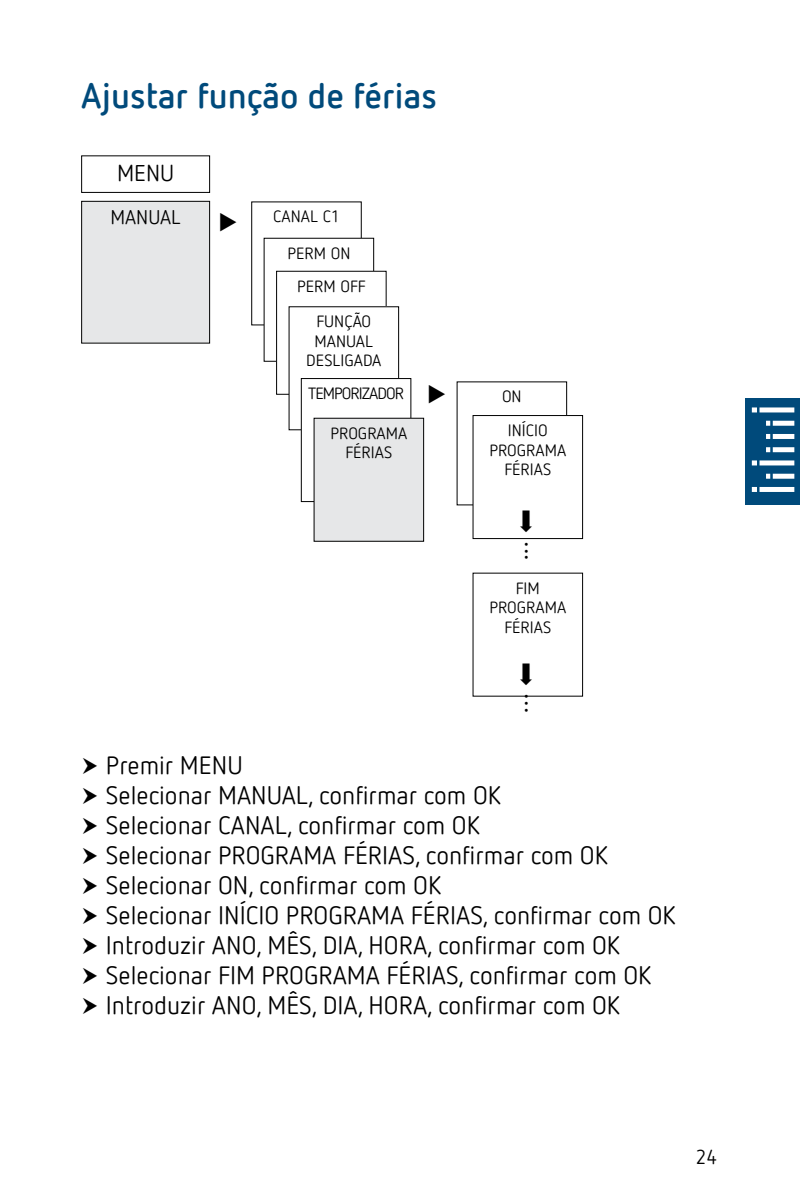
<style>
.page{position:relative;width:800px;height:1200px;background:#fff}
.page>*{position:absolute;margin:0;border:0;box-sizing:border-box;transform-origin:0 0}
.t1{font:700 35px "Netto Offc Pro";color:#004a7b}
.t2{font:30px "Netto Offc Pro";color:#000}
.t3{font:25px/30px "Netto Offc Pro";color:#000}
.t4{font:22.75px "Netto Offc Pro";color:#000}
.t5{font:20px "Netto Offc Pro";color:#000}
.t6{font:19.5px "Netto Offc Pro";color:#000}
.t7{font:16.25px/19.5px "Netto Offc Pro";color:#000;text-align:center}
.t8{font:16.25px "Netto Offc Pro";letter-spacing:-.06em;color:#000}
</style>
<div class="page">
<div style="left:745px;top:398px;width:55px;height:106px;background:#004a7b"></div>
<div style="left:752px;top:407px;width:42px;height:5px;background:#fff"></div>
<div style="left:766px;top:421px;width:28px;height:5px;background:#fff"></div>
<div style="left:766px;top:434px;width:28px;height:5px;background:#fff"></div>
<div style="left:766px;top:447px;width:28px;height:5px;background:#fff"></div>
<div style="left:766px;top:474px;width:28px;height:5px;background:#fff"></div>
<div style="left:752px;top:460px;width:42px;height:5px;background:#fff"></div>
<div style="left:752px;top:487px;width:42px;height:5px;background:#fff"></div>
<hr style="left:757px;top:406px;width:3px;height:92px;background:#004a7b">
<hr style="left:770px;top:419px;width:3px;height:36px;background:#004a7b">
<hr style="left:770px;top:470px;width:3px;height:14px;background:#004a7b">
<div style="left:82px;top:201px;width:128px;height:142px;background:#e6e7e8"></div>
<div style="left:81px;top:201px;width:129px;height:143px;border:1px solid #000"></div>
<div style="left:81px;top:155px;width:129px;height:38px;border:1px solid #000"></div>
<div style="left:251px;top:201px;width:111px;height:124px;border:1px solid #000"></div>
<div style="left:264px;top:238px;width:110px;height:123px;background:#fff"></div>
<div style="left:276px;top:271px;width:111px;height:124px;border:1px solid #000"></div>
<div style="left:289px;top:307px;width:110px;height:123px;background:#fff"></div>
<div style="left:301px;top:378px;width:110px;height:124px;border:1px solid #000"></div>
<div style="left:314px;top:418px;width:110px;height:123px;background:#e6e7e8"></div>
<div style="left:314px;top:418px;width:110px;height:124px;border:1px solid #000"></div>
<div style="left:473px;top:415px;width:110px;height:124px;border:1px solid #000"></div>
<h1 class="t1" style="left:81px;top:73px;width:357px">Ajustar função de férias</h1>
<p class="t4" style="left:117px;top:159px;width:59px">MENU</p>
<p class="t6" style="left:110px;top:205px;width:72px">MANUAL</p>
<p class="t7" style="left:218px;top:206px;width:123px">◆ CANAL C1</p>
<p class="t7" style="left:297px;top:236px;width:70px;line-height:33px;text-align:left;text-indent:-10px">PERM ON<br>PERM OFF</p>
<p class="t7" style="left:306px;top:311px;width:77px">FUNÇÃO<br>MANUAL<br>DESLIGADA</p>
<p class="t8" style="left:308px;top:383px;width:97px">TEMPORIZADOR</p>
<p class="t7" style="left:330px;top:423px;width:78px">PROGRAMA<br>FÉRIAS</p>
<p class="t7" style="left:508px;top:379px;width:41px;line-height:33.8px;text-align:left;text-indent:-6px">ON<br>INÍCIO</p>
<p class="t7" style="left:489px;top:440px;width:78px">PROGRAMA<br>FÉRIAS</p>
<p class="t2" style="left:555px;top:541px;width:22px;rotate:90deg">...</p>
<p class="t7" style="left:489px;top:578px;width:78px">FIM<br>PROGRAMA<br>FÉRIAS</p>
<p class="t2" style="left:555px;top:693px;width:22px;rotate:90deg">...</p>
<p class="t3" style="left:106px;top:750px;width:571px">Premir MENU<br>Selecionar MANUAL, confirmar com OK<br>Selecionar CANAL, confirmar com OK<br>Selecionar PROGRAMA FÉRIAS, confirmar com OK Selecionar ON, confirmar com OK<br>Selecionar INÍCIO PROGRAMA FÉRIAS, confirmar com OK Introduzir ANO, MÊS, DIA, HORA, confirmar com OK Selecionar FIM PROGRAMA FÉRIAS, confirmar com OK Introduzir ANO, MÊS, DIA, HORA, confirmar com OK</p>
<p class="t5" style="left:696px;top:1144px;width:23px">24</p>
</div>
